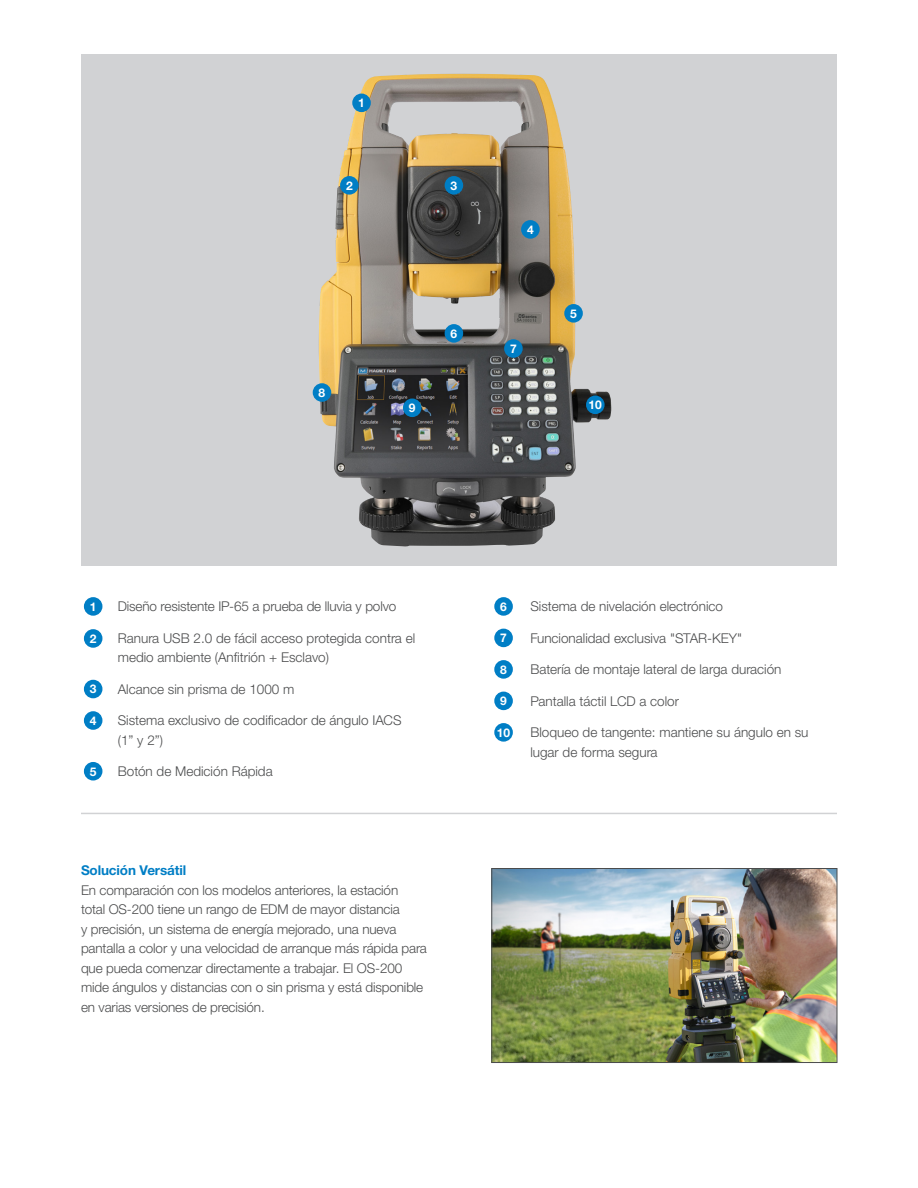
<style>
.page{position:relative;width:918px;height:1188px;background:#fff}
.page>*{position:absolute;margin:0;border:0;box-sizing:border-box;transform-origin:0 0}
.t1{font:300 13.5px/19.5px "Helvetica Neue LTW1 G";letter-spacing:-.01em;color:#4b4c4d}
.t2{font:700 13.5px "Helvetica Neue LTW1 G";letter-spacing:-.01em;color:#007ec5}
.t3{font:700 12px "Helvetica Neue LTW1 G";color:#fff}
</style>
<div class="page">
<hr style="left:81px;top:813px;width:756px;height:1px;background:#d1d2d4">
<div style="left:84px;top:597px;width:18px;height:19px;background:#007ec5;border-radius:50%"></div>
<div style="left:84px;top:629px;width:18px;height:19px;background:#007ec5;border-radius:50%"></div>
<div style="left:84px;top:680px;width:18px;height:18px;background:#007ec5;border-radius:50%"></div>
<div style="left:84px;top:711px;width:18px;height:19px;background:#007ec5;border-radius:50%"></div>
<div style="left:494px;top:723px;width:19px;height:19px;background:#007ec5;border-radius:50%"></div>
<div style="left:494px;top:597px;width:19px;height:19px;background:#007ec5;border-radius:50%"></div>
<div style="left:494px;top:629px;width:19px;height:18px;background:#007ec5;border-radius:50%"></div>
<div style="left:494px;top:692px;width:19px;height:18px;background:#007ec5;border-radius:50%"></div>
<div style="left:494px;top:660px;width:19px;height:19px;background:#007ec5;border-radius:50%"></div>
<img style="left:494px;top:870px;width:341px;height:191px">
<div style="left:492px;top:868px;width:345px;height:195px;border:1px solid #4b4c4d"></div>
<div style="left:81px;top:54px;width:756px;height:511px;background:#d1d2d4"></div>
<img style="left:319px;top:74px;width:236px;height:473px">
<div style="left:340px;top:176px;width:19px;height:19px;background:#007ec5;border-radius:50%"></div>
<div style="left:445px;top:176px;width:18px;height:19px;background:#007ec5;border-radius:50%"></div>
<div style="left:586px;top:396px;width:19px;height:18px;background:#007ec5;border-radius:50%"></div>
<div style="left:521px;top:220px;width:19px;height:19px;background:#007ec5;border-radius:50%"></div>
<div style="left:445px;top:324px;width:18px;height:19px;background:#007ec5;border-radius:50%"></div>
<div style="left:352px;top:94px;width:19px;height:18px;background:#007ec5;border-radius:50%"></div>
<div style="left:313px;top:383px;width:18px;height:19px;background:#007ec5;border-radius:50%"></div>
<div style="left:504px;top:339px;width:19px;height:19px;background:#007ec5;border-radius:50%"></div>
<div style="left:403px;top:399px;width:19px;height:18px;background:#007ec5;border-radius:50%"></div>
<div style="left:564px;top:304px;width:19px;height:19px;background:#007ec5;border-radius:50%"></div>
<div style="left:84px;top:762px;width:18px;height:19px;background:#007ec5;border-radius:50%"></div>
<p class="t3" style="left:358px;top:95px;width:8px">1</p>
<p class="t3" style="left:346px;top:178px;width:8px">2</p>
<p class="t3" style="left:451px;top:178px;width:8px">3</p>
<p class="t3" style="left:319px;top:385px;width:8px">8</p>
<p class="t3" style="left:409px;top:400px;width:8px">9</p>
<p class="t3" style="left:451px;top:326px;width:8px">6</p>
<p class="t3" style="left:527px;top:222px;width:8px">4</p>
<p class="t3" style="left:510px;top:341px;width:8px">7</p>
<p class="t3" style="left:570px;top:306px;width:8px">5</p>
<p class="t3" style="left:589px;top:397px;width:15px">10</p>
<p class="t3" style="left:90px;top:599px;width:8px">1</p>
<p class="t3" style="left:90px;top:631px;width:8px">2</p>
<p class="t3" style="left:90px;top:682px;width:8px">3</p>
<p class="t3" style="left:90px;top:713px;width:8px">4</p>
<p class="t3" style="left:90px;top:764px;width:8px">5</p>
<p class="t1" style="left:118px;top:597px;width:280px">Diseño resistente IP-65 a prueba de lluvia y polvo</p>
<p class="t1" style="left:118px;top:628px;width:299px">Ranura USB 2.0 de fácil acceso protegida contra el medio ambiente (Anfitrión + Esclavo)</p>
<p class="t1" style="left:118px;top:679px;width:178px">Alcance sin prisma de 1000 m</p>
<p class="t1" style="left:118px;top:711px;width:285px">Sistema exclusivo de codificador de ángulo IACS (1” y 2”)</p>
<p class="t1" style="left:118px;top:762px;width:156px">Botón de Medición Rápida</p>
<p class="t2" style="left:81px;top:862px;width:107px">Solución Versátil</p>
<p class="t1" style="left:81px;top:880px;width:347px">En comparación con los modelos anteriores, la estación<br>total OS-200 tiene un rango de EDM de mayor distancia<br>y precisión, un sistema de energía mejorado, una nueva pantalla a color y una velocidad de arranque más rápida para que pueda comenzar directamente a trabajar. El OS-200 mide ángulos y distancias con o sin prisma y está disponible en varias versiones de precisión.</p>
<p class="t3" style="left:500px;top:599px;width:8px">6</p>
<p class="t3" style="left:500px;top:631px;width:8px">7</p>
<p class="t3" style="left:500px;top:662px;width:8px">8</p>
<p class="t3" style="left:500px;top:693px;width:8px">9</p>
<p class="t3" style="left:497px;top:725px;width:15px">10</p>
<p class="t1" style="left:530px;top:597px;width:194px">Sistema de nivelación electrónico</p>
<p class="t1" style="left:530px;top:628px;width:213px">Funcionalidad exclusiva "STAR-KEY"</p>
<p class="t1" style="left:530px;top:660px;width:253px">Batería de montaje lateral de larga duración</p>
<p class="t1" style="left:530px;top:691px;width:150px">Pantalla táctil LCD a color</p>
<p class="t1" style="left:530px;top:723px;width:280px">Bloqueo de tangente: mantiene su ángulo en su lugar de forma segura</p>
</div>
